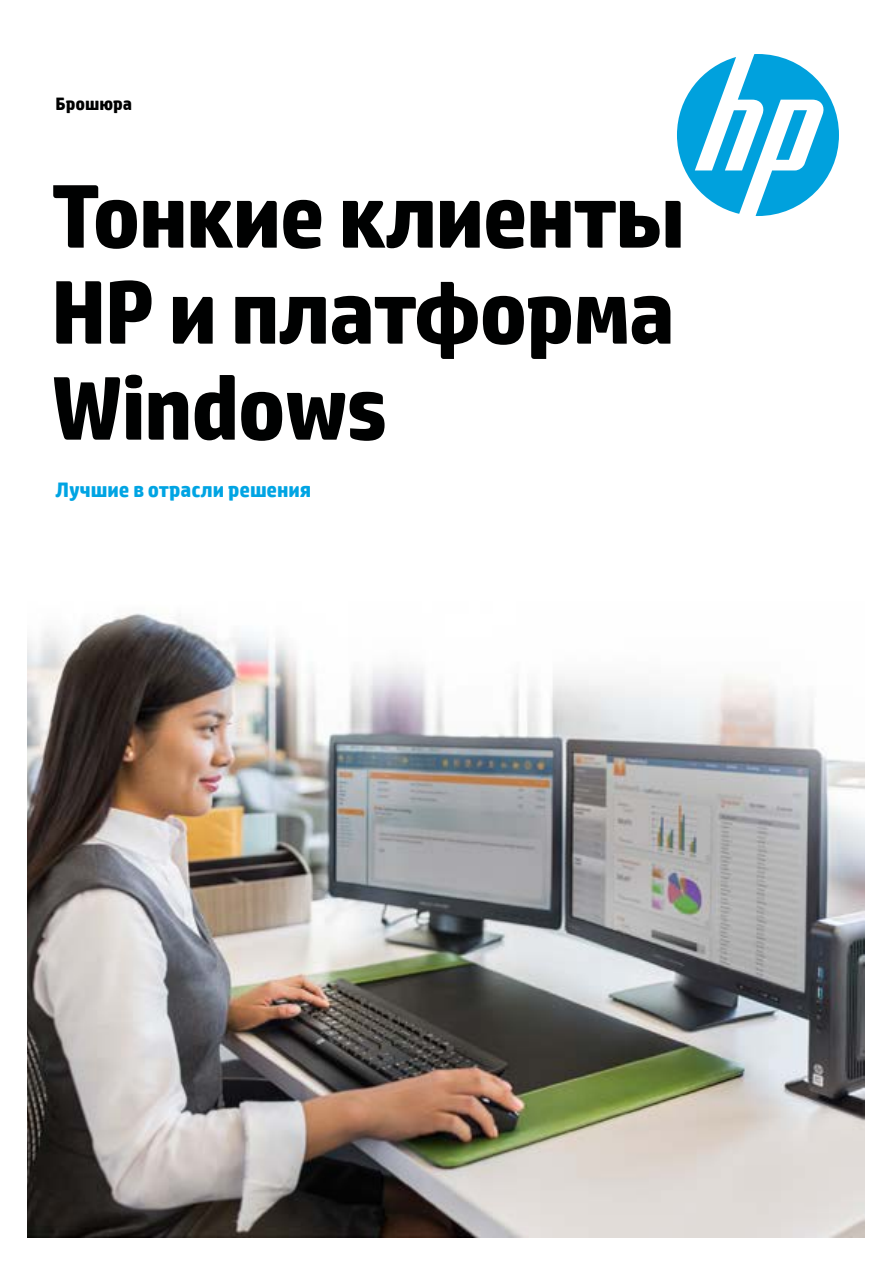
<style>
.page{position:relative;width:893px;height:1263px;background:#fff}
.page>*{position:absolute;margin:0;border:0;box-sizing:border-box;transform-origin:0 0}
.Cover_headline_62_64{font:700 90px/96px "HP Simplified";letter-spacing:-.02em;color:#000101;text-align:justify}
.Cover_subhead_14_16{font:700 21px "HP Simplified";color:#00a4e3}
.Document_type_12_14{font:700 18px "HP Simplified";color:#000101}
</style>
<div class="page">
<img style="left:27px;top:613px;width:837px;height:624px">
<svg style="left:677px;top:54px;width:162px;height:162px"></svg>
<p class="Document_type_12_14" style="left:56px;top:92px;width:78px">Брошюра</p>
<p class="Cover_headline_62_64" style="left:51px;top:169px;width:636px">Тонкие клиенты HP и платформа Windows</p>
<p class="Cover_subhead_14_16" style="left:56px;top:476px;width:257px">Лучшие в отрасли решения</p>
</div>
